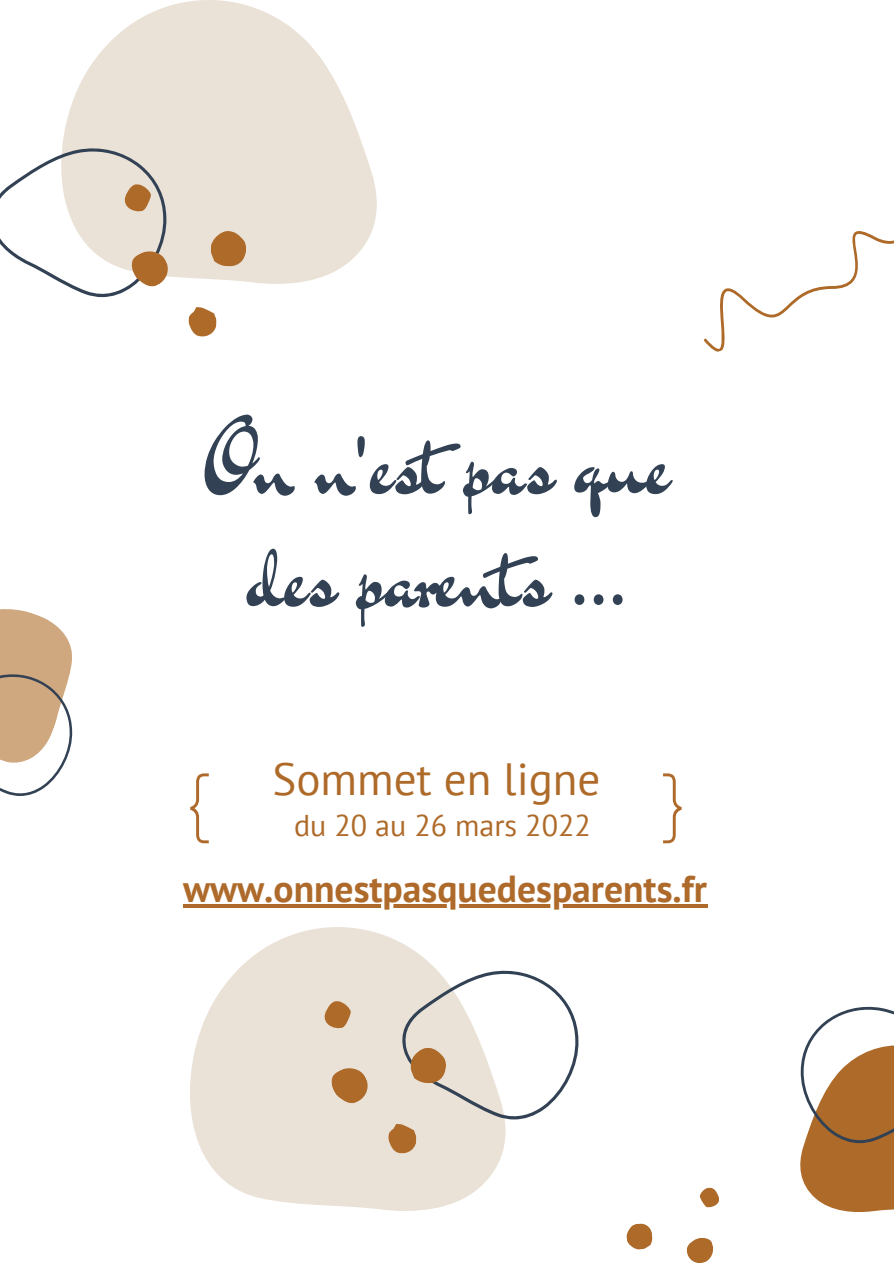
<style>
.page{position:relative;width:894px;height:1264px;background:#fff}
.page>*{position:absolute;margin:0;border:0;box-sizing:border-box;transform-origin:0 0}
.t1{font:90.15px "Dr Sugiyama";color:#324254}
.t2{font:45px "PT Sans";color:#ae6a29}
.t3{font:700 37.5px "PT Sans";color:#ae6a2a}
.t4{font:30px "PT Sans";color:#ae6a29}
</style>
<div class="page">
<svg style="left:703px;top:231px;width:190px;height:121px"></svg>
<svg style="left:62px;top:0;width:314px;height:284px;fill:#eae1d7"></svg>
<svg style="left:0;top:609px;width:73px;height:187px"></svg>
<svg style="left:800px;top:1006px;width:93px;height:205px"></svg>
<svg style="left:209px;top:230px;width:38px;height:38px"></svg>
<svg style="left:0;top:148px;width:174px;height:149px"></svg>
<svg style="left:188px;top:307px;width:29px;height:30px"></svg>
<svg style="left:700px;top:1187px;width:19px;height:21px"></svg>
<svg style="left:626px;top:1223px;width:27px;height:27px"></svg>
<svg style="left:687px;top:1238px;width:26px;height:25px"></svg>
<svg style="left:190px;top:773px;width:19px;height:70px"></svg>
<svg style="left:663px;top:773px;width:18px;height:70px"></svg>
<svg style="left:190px;top:927px;width:312px;height:283px;fill:#eae1d7"></svg>
<svg style="left:318px;top:996px;width:38px;height:38px"></svg>
<svg style="left:326px;top:1061px;width:48px;height:48px;background:#d0af8e"></svg>
<svg style="left:387px;top:970px;width:191px;height:184px"></svg>
<hr style="left:183px;top:904px;width:523px;height:3px;background:#ae6a2a">
<p class="t1" style="left:204px;top:399px;width:465px">On n'est pas que</p>
<p class="t1" style="left:246px;top:512px;width:382px">des parents ...</p>
<p class="t2" style="left:272px;top:749px;width:329px">Sommet en ligne</p>
<p class="t4" style="left:294px;top:805px;width:298px">du 20 au 26 mars 2022</p>
<p class="t3" style="left:183px;top:864px;width:525px">www.onnestpasquedesparents.fr</p>
</div>
